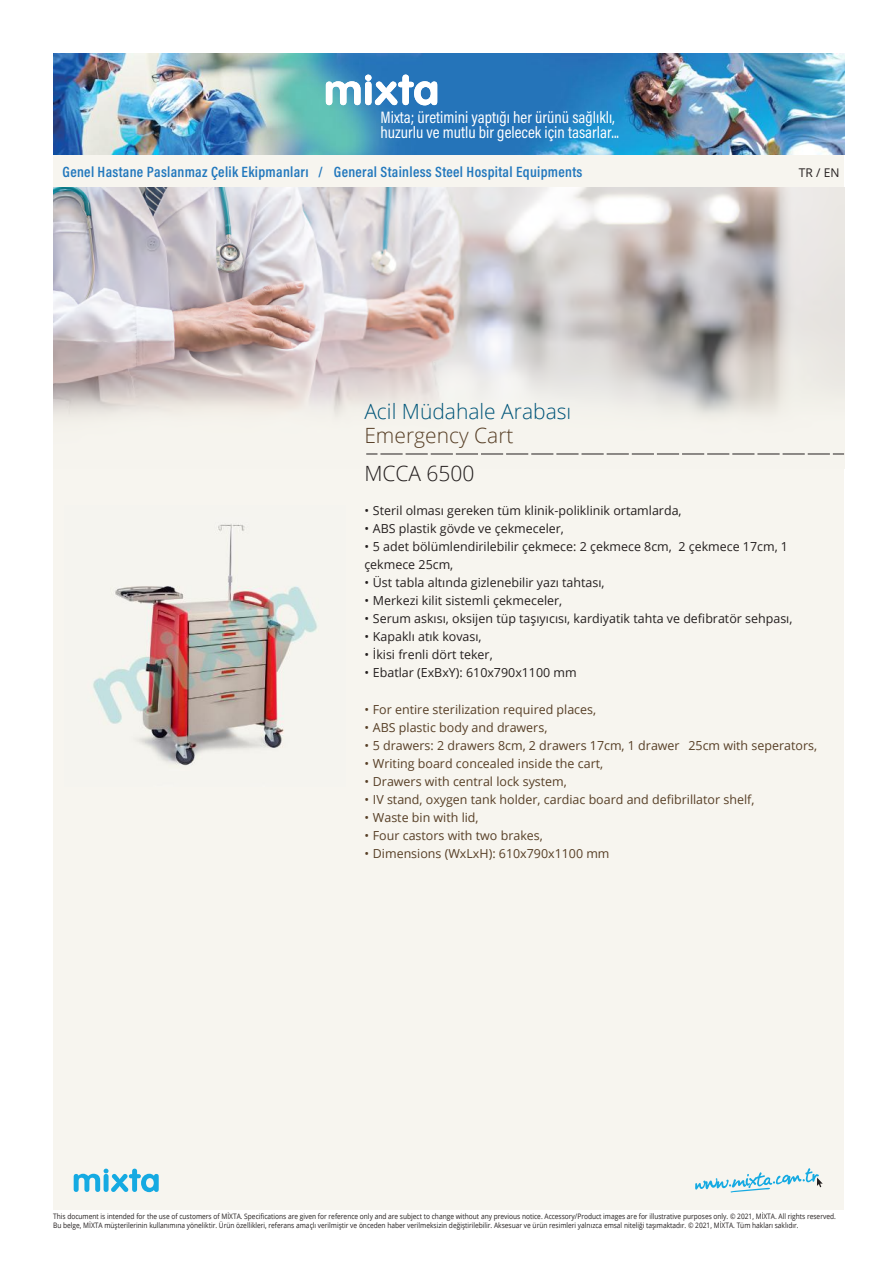
<style>
.page{position:relative;width:893px;height:1263px;background:#fff}
.page>*{position:absolute;margin:0;border:0;box-sizing:border-box;transform-origin:0 0}
.t1{font:300 21px "Open Sans";color:#005579}
.t2{font:300 21px "Open Sans";color:#573f26}
.t3{font:300 21px "Open Sans";color:#241f1f}
.t4{font:16.65px/15px "Acumin Pro Cond";color:#fff}
.t5{font:600 15px "Acumin Pro Cond";letter-spacing:.02em;color:#2278bd}
.t6{font:12.45px/18px "Open Sans";color:#241f1f}
.t7{font:12.45px "Open Sans";color:#573f26}
.t8{font:12px "Open Sans";color:#241f1f}
.t9{font:7.5px/9px "Open Sans";color:#241f1f;scale:.88 1}
</style>
<div class="page">
<div style="left:53px;top:53px;width:791px;height:1157px;background:#f7f5ef"></div>
<img style="left:53px;top:188px;width:791px;height:266px">
<img style="left:53px;top:53px;width:791px;height:102px">
<svg style="left:326px;top:75px;width:111px;height:30px"></svg>
<svg style="left:366px;top:454px;width:478px;height:1px"></svg>
<svg style="left:695px;top:1168px;width:128px;height:24px"></svg>
<svg style="left:74px;top:1168px;width:85px;height:24px"></svg>
<img style="left:93px;top:524px;width:225px;height:242px">
<h2 class="t4" style="left:381px;top:110px;width:240px">Mixta; üretimini yaptığı her ürünü sağlıklı, huzurlu ve mutlu bir gelecek için tasarlar...</h2>
<h3 class="t5" style="left:63px;top:162px;width:521px">Genel Hastane Paslanmaz Çelik Ekipmanları / General Stainless Steel Hospital Equipments</h3>
<h1 class="t1" style="left:364px;top:397px;width:208px">Acil Müdahale Arabası</h1>
<h1 class="t2" style="left:364px;top:421px;width:151px">Emergency Cart</h1>
<h1 class="t3" style="left:364px;top:459px;width:112px">MCCA 6500</h1>
<h3 class="t8" style="left:799px;top:164px;width:42px">TR / EN</h3>
<h3 class="t6" style="left:364px;top:501px;width:319px">• Steril olması gereken tüm klinik-poliklinik ortamlarda,</h3>
<h3 class="t6" style="left:364px;top:519px;width:201px">• ABS plastik gövde ve çekmeceler,</h3>
<h3 class="t6" style="left:364px;top:537px;width:425px">• 5 adet bölümlendirilebilir çekmece: 2 çekmece 8cm, 2 çekmece 17cm, 1 çekmece 25cm,</h3>
<h3 class="t6" style="left:364px;top:573px;width:242px">• Üst tabla altında gizlenebilir yazı tahtası,</h3>
<h3 class="t6" style="left:364px;top:591px;width:199px">• Merkezi kilit sistemli çekmeceler,</h3>
<h3 class="t6" style="left:364px;top:609px;width:430px">• Serum askısı, oksijen tüp taşıyıcısı, kardiyatik tahta ve defibratör sehpası,</h3>
<h3 class="t6" style="left:364px;top:627px;width:119px">• Kapaklı atık kovası,</h3>
<h3 class="t6" style="left:364px;top:645px;width:130px">• İkisi frenli dört teker,</h3>
<h3 class="t6" style="left:364px;top:663px;width:214px">• Ebatlar (ExBxY): 610x790x1100 mm</h3>
<h3 class="t7" style="left:364px;top:701px;width:233px">• For entire sterilization required places,</h3>
<h3 class="t7" style="left:364px;top:719px;width:184px">• ABS plastic body and drawers,</h3>
<h3 class="t7" style="left:364px;top:737px;width:454px">• 5 drawers: 2 drawers 8cm, 2 drawers 17cm, 1 drawer 25cm with seperators,</h3>
<h3 class="t7" style="left:364px;top:755px;width:240px">• Writing board concealed inside the cart,</h3>
<h3 class="t7" style="left:364px;top:773px;width:204px">• Drawers with central lock system,</h3>
<h3 class="t7" style="left:364px;top:791px;width:392px">• IV stand, oxygen tank holder, cardiac board and defibrillator shelf,</h3>
<h3 class="t7" style="left:364px;top:809px;width:116px">• Waste bin with lid,</h3>
<h3 class="t7" style="left:364px;top:827px;width:180px">• Four castors with two brakes,</h3>
<h3 class="t7" style="left:364px;top:845px;width:247px">• Dimensions (WxLxH): 610x790x1100 mm</h3>
<p class="t9" style="left:53px;top:1211px;width:891px">This document is intended for the use of customers of MİXTA. Specifications are given for reference only and are subject to change without any previous notice. Accessory/Product images are for illustrative purposes only. © 2021, MİXTA. All rights reserved.<br>Bu belge, MİXTA müşterilerinin kullanımına yöneliktir. Ürün özellikleri, referans amaçlı verilmiştir ve önceden haber verilmeksizin değiştirilebilir. Aksesuar ve ürün resimleri yalnızca emsal niteliği taşımaktadır. © 2021, MİXTA. Tüm hakları saklıdır.</p>
</div>
